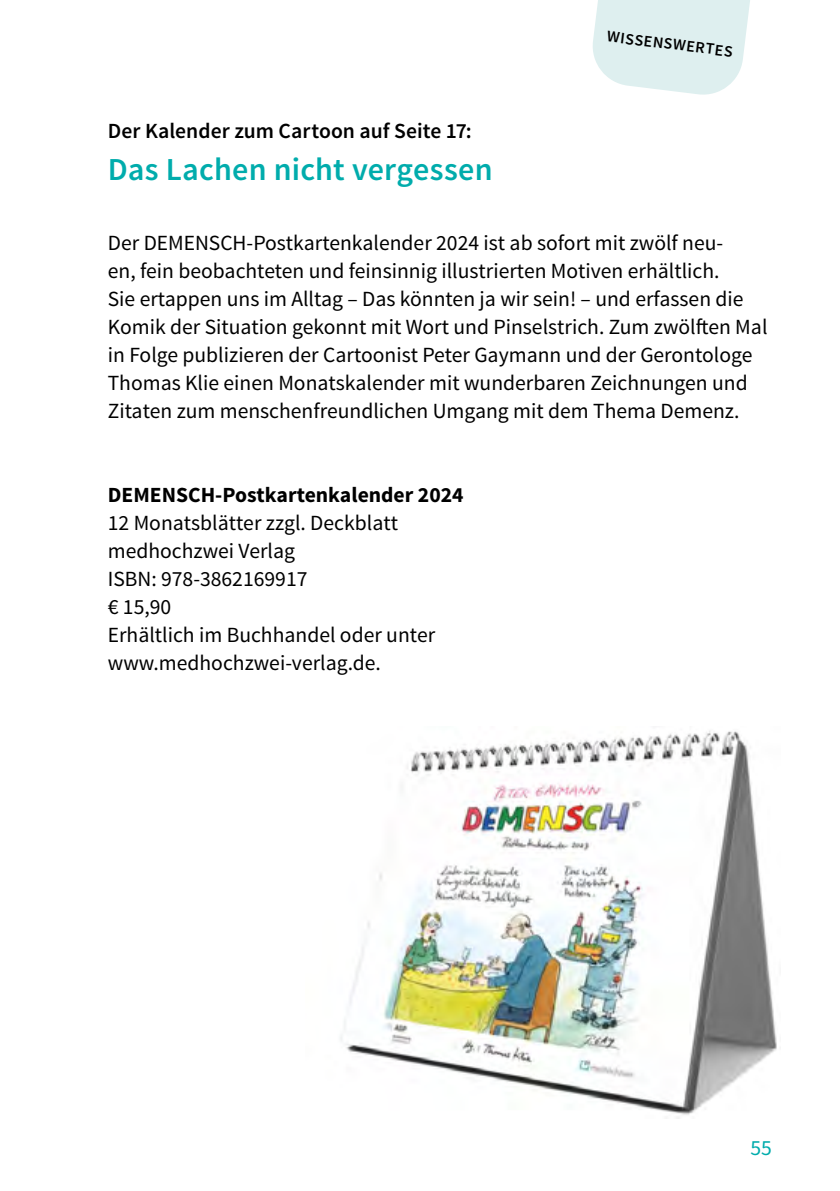
<style>
.page{position:relative;width:840px;height:1191px;background:#fff}
.page>*{position:absolute;margin:0;border:0;box-sizing:border-box;transform-origin:0 0}
.t1{font:600 32px "Source Sans Pro";letter-spacing:.01em;color:#00acac}
.t2{font:21.6px/28px "Source Sans Pro";color:#000}
.t3{font:600 21.6px "Source Sans Pro";color:#000}
.t4{font:700 21.6px "Source Sans Pro";color:#000}
.t5{font:21.6px "Source Sans Pro";color:#00acac}
.t6{font:600 16px "Source Sans Pro";color:#000}
</style>
<div class="page">
<img style="left:340px;top:731px;width:437px;height:387px">
<svg style="left:593px;top:0;width:157px;height:95px;background:#e2f1f1"></svg>
<p class="t3" style="left:108px;top:117px;width:365px">Der Kalender zum Cartoon auf Seite 17:</p>
<h1 class="t1" style="left:108px;top:149px;width:386px">Das Lachen nicht vergessen</h1>
<p class="t6" style="left:608px;top:26px;width:128px;rotate:7deg">WISSENSWERTES</p>
<p class="t2" style="left:108px;top:229px;width:660px">Der DEMENSCH-Postkartenkalender 2024 ist ab sofort mit zwölf neu-<br>en, fein beobachteten und feinsinnig illustrierten Motiven erhältlich.<br>Sie ertappen uns im Alltag – Das könnten ja wir sein! – und erfassen die Komik der Situation gekonnt mit Wort und Pinselstrich. Zum zwölften Mal in Folge publizieren der Cartoonist Peter Gaymann und der Gerontologe Thomas Klie einen Monatskalender mit wunderbaren Zeichnungen und Zitaten zum menschenfreundlichen Umgang mit dem Thema Demenz.</p>
<p class="t4" style="left:108px;top:481px;width:357px">DEMENSCH-Postkartenkalender 2024</p>
<p class="t2" style="left:108px;top:509px;width:329px">12 Monatsblätter zzgl. Deckblatt medhochzwei Verlag<br>ISBN: 978-3862169917<br>€ 15,90<br>Erhältlich im Buchhandel oder unter www.medhochzwei-verlag.de.</p>
<p class="t5" style="left:750px;top:1134px;width:23px">55</p>
</div>
